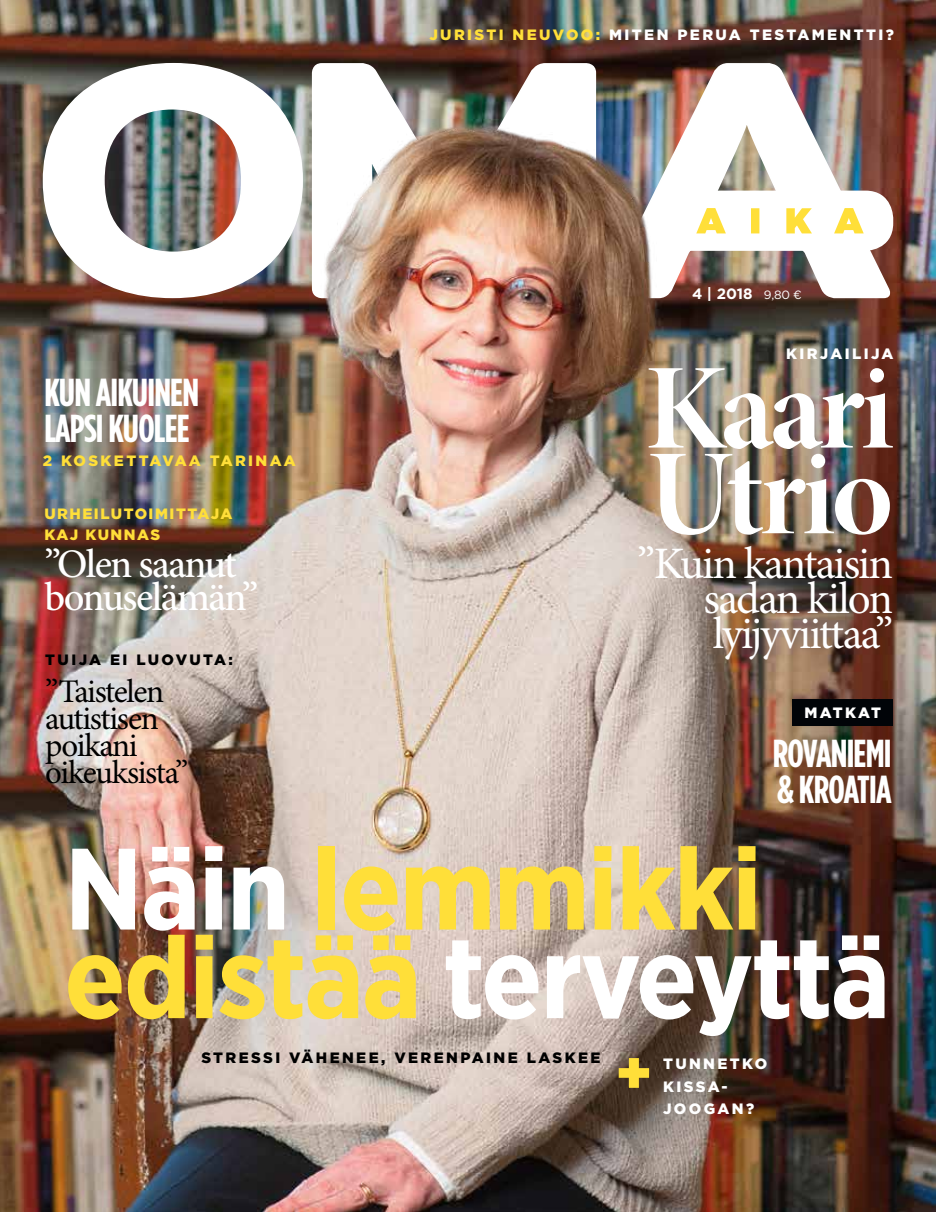
<style>
.page{position:relative;width:936px;height:1212px;background:#fff}
.page>*{position:absolute;margin:0;border:0;box-sizing:border-box;transform-origin:0 0}
.t1{font:122.4px "Minion Pro Bold Disp";letter-spacing:-.035em;color:#fff}
.t2{font:700 115.5px/88.7px "Gotham Narrow";letter-spacing:-.02em;color:#ffdf39}
.t3{font:45px/34.5px "Minion Pro";letter-spacing:-.04em;color:#fff;text-align:justify}
.t4{font:500 40.5px/33px "Minion Pro";letter-spacing:-.045em;color:#fff}
.t5{font:700 39px/36px "Gotham Condensed";letter-spacing:-.02em;color:#fff}
.t6{font:33px/27px "Minion Pro";letter-spacing:-.045em;color:#000}
.t7{font:900 15px/22.5px "Gotham";letter-spacing:.16em;color:#fff}
.t8{font:900 15px "Gotham";letter-spacing:.16em;color:#000}
.t9{font:900 15px/21px "Gotham";letter-spacing:.1em;color:#ffdf39}
.t10{font:900 15px "Gotham";letter-spacing:.155em;color:#ffdf39}
.t11{font:700 15px "Gotham";color:#fff}
.s1{color:#ffdf39}
.s2{font-weight:400;font-size:12px}
.s3{color:#fff}
</style>
<div class="page">
<img style="left:0;top:0;width:935px;height:1212px">
<img style="left:42px;top:62px;width:262px;height:237px">
<img style="left:311px;top:62px;width:286px;height:46px">
<img style="left:603px;top:62px;width:289px;height:237px">
<svg style="left:735px;top:190px;width:159px;height:62px"></svg>
<div style="left:792px;top:700px;width:101px;height:26px;background:#010408"></div>
<svg style="left:618px;top:1058px;width:31px;height:30px"></svg>
<img style="left:261px;top:108px;width:474px;height:366px">
<p class="t7" style="left:429px;top:24px;width:466px"><span class="s1">JURISTI NEUVOO:</span> MITEN PERUA TESTAMENTTI?</p>
<p class="t11" style="left:692px;top:283px;width:111px">4 | 2018 <span class="s2">9,80 €</span></p>
<h3 class="t5" style="left:44px;top:374px;width:156px">KUN AIKUINEN<br>LAPSI KUOLEE</h3>
<p class="t10" style="left:43px;top:450px;width:254px">2 KOSKETTAVAA TARINAA</p>
<p class="t9" style="left:44px;top:503px;width:189px">URHEILUTOIMITTAJA<br>KAJ KUNNAS</p>
<h3 class="t4" style="left:44px;top:549px;width:216px">”Olen saanut bonuselämän”</h3>
<p class="t8" style="left:45px;top:649px;width:189px">TUIJA EI LUOVUTA:</p>
<h3 class="t6" style="left:45px;top:679px;width:145px">”Taistelen autistisen poikani oikeuksista”</h3>
<p class="t7" style="left:786px;top:342px;width:109px">KIRJAILIJA</p>
<h1 class="t1" style="left:644px;top:335px;width:250px">Kaari</h1>
<h1 class="t1" style="left:647px;top:421px;width:247px">Utrio</h1>
<h3 class="t3" style="left:703px;top:549px;width:191px;text-indent:-66px">”Kuin kantaisin sadan kilon lyijyviittaa”</h3>
<p class="t7" style="left:804px;top:701px;width:78px">MATKAT</p>
<h3 class="t5" style="left:772px;top:735px;width:120px">ROVANIEMI &amp; KROATIA</h3>
<h2 class="t2" style="left:64px;top:843px;width:827px"><span class="s3">Näin</span> lemmikki edistää <span class="s3">terveyttä</span></h2>
<p class="t8" style="left:201px;top:1047px;width:400px">STRESSI VÄHENEE, VERENPAINE LASKEE</p>
<p class="t7" style="left:663px;top:1052px;width:106px">TUNNETKO<br>KISSA-<br>JOOGAN?</p>
</div>
